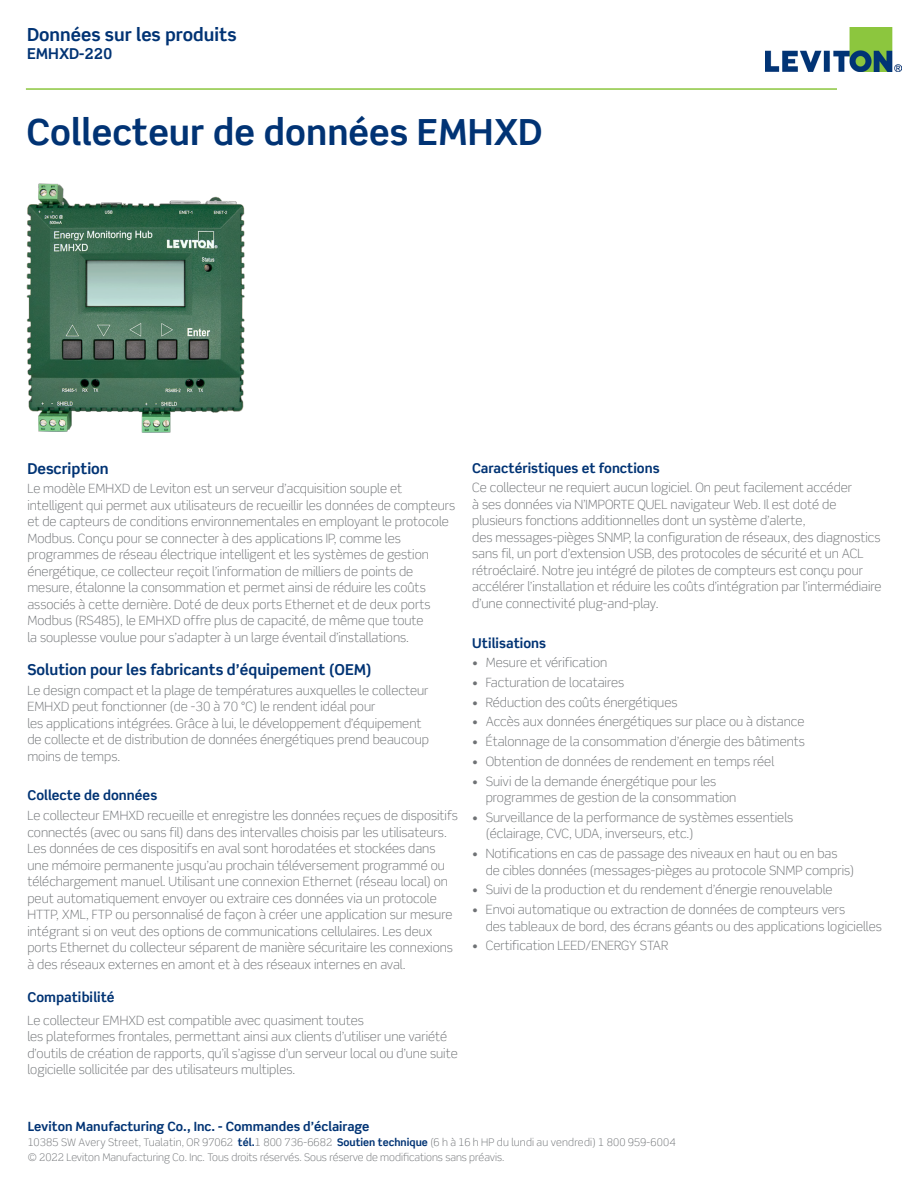
<style>
.page{position:relative;width:918px;height:1188px;background:#fff}
.page>*{position:absolute;margin:0;border:0;box-sizing:border-box;transform-origin:0 0}
.Main_Headline_BIG{font:700 36px "Scene Std";color:#013374}
.t1{font:700 18px "Scene Std";color:#013374}
.Body_Copy{font:700 15px "Scene Std";color:#013374}
.Body_Copy-2{font:700 13.5px "Scene Std";color:#013374}
.Body_Copy-3{font:300 12.75px/16.5px "Scene Std";color:#6f7275}
.t2{font:700 12.75px "Scene Std";color:#013374}
.t3{font:300 10.5px "Scene Std";color:#6f7275}
.s1{font-weight:700;color:#013374}
</style>
<div class="page">
<img style="left:765px;top:27px;width:137px;height:45px">
<hr style="left:26px;top:88px;width:811px;height:2px;background:#8bc63e">
<img style="left:26px;top:183px;width:219px;height:250px">
<p class="t1" style="left:27px;top:23px;width:211px">Données sur les produits</p>
<p class="Body_Copy" style="left:27px;top:44px;width:87px">EMHXD-220</p>
<p class="Main_Headline_BIG" style="left:27px;top:109px;width:517px">Collecteur de données EMHXD</p>
<p class="Body_Copy" style="left:27px;top:459px;width:83px">Description</p>
<p class="Body_Copy-3" style="left:27px;top:481px;width:429px">Le modèle EMHXD de Leviton est un serveur d’acquisition souple et intelligent qui permet aux utilisateurs de recueillir les données de compteurs et de capteurs de conditions environnementales en employant le protocole Modbus. Conçu pour se connecter à des applications IP, comme les programmes de réseau électrique intelligent et les systèmes de gestion énergétique, ce collecteur reçoit l’information de milliers de points de mesure, étalonne la consommation et permet ainsi de réduire les coûts associés à cette dernière. Doté de deux ports Ethernet et de deux ports Modbus (RS485), le EMHXD offre plus de capacité, de même que toute<br>la souplesse voulue pour s’adapter à un large éventail d’installations.</p>
<p class="Body_Copy" style="left:27px;top:660px;width:346px">Solution pour les fabricants d’équipement (OEM)</p>
<p class="Body_Copy-3" style="left:27px;top:682px;width:403px">Le design compact et la plage de températures auxquelles le collecteur EMHXD peut fonctionner (de -30 à 70 °C) le rendent idéal pour<br>les applications intégrées. Grâce à lui, le développement d’équipement de collecte et de distribution de données énergétiques prend beaucoup moins de temps.</p>
<p class="Body_Copy-2" style="left:27px;top:787px;width:131px">Collecte de données</p>
<p class="Body_Copy-3" style="left:27px;top:807px;width:432px">Le collecteur EMHXD recueille et enregistre les données reçues de dispositifs connectés (avec ou sans fil) dans des intervalles choisis par les utilisateurs.<br>Les données de ces dispositifs en aval sont horodatées et stockées dans une mémoire permanente jusqu’au prochain téléversement programmé ou téléchargement manuel. Utilisant une connexion Ethernet (réseau local) on peut automatiquement envoyer ou extraire ces données via un protocole HTTP, XML, FTP ou personnalisé de façon à créer une application sur mesure intégrant si on veut des options de communications cellulaires. Les deux ports Ethernet du collecteur séparent de manière sécuritaire les connexions à des réseaux externes en amont et à des réseaux internes en aval.</p>
<p class="Body_Copy-2" style="left:27px;top:988px;width:89px">Compatibilité</p>
<p class="Body_Copy-3" style="left:27px;top:1012px;width:432px">Le collecteur EMHXD est compatible avec quasiment toutes<br>les plateformes frontales, permettant ainsi aux clients d’utiliser une variété d’outils de création de rapports, qu’il s’agisse d’un serveur local ou d’une suite logicielle sollicitée par des utilisateurs multiples.</p>
<p class="Body_Copy-2" style="left:472px;top:459px;width:189px">Caractéristiques et fonctions</p>
<p class="Body_Copy-3" style="left:472px;top:480px;width:411px">Ce collecteur ne requiert aucun logiciel. On peut facilement accéder<br>à ses données via N’IMPORTE QUEL navigateur Web. Il est doté de plusieurs fonctions additionnelles dont un système d’alerte,<br>des messages-pièges SNMP, la configuration de réseaux, des diagnostics sans fil, un port d’extension USB, des protocoles de sécurité et un ACL rétroéclairé. Notre jeu intégré de pilotes de compteurs est conçu pour accélérer l’installation et réduire les coûts d’intégration par l’intermédiaire d’une connectivité plug-and-play.</p>
<p class="Body_Copy-2" style="left:472px;top:634px;width:75px">Utilisations</p>
<p class="Body_Copy-3" style="left:472px;top:655px;width:137px">• Mesure et vérification</p>
<p class="Body_Copy-3" style="left:472px;top:674px;width:154px">• Facturation de locataires</p>
<p class="Body_Copy-3" style="left:472px;top:694px;width:207px">• Réduction des coûts énergétiques</p>
<p class="Body_Copy-3" style="left:472px;top:714px;width:334px">• Accès aux données énergétiques sur place ou à distance</p>
<p class="Body_Copy-3" style="left:472px;top:733px;width:334px">• Étalonnage de la consommation d’énergie des bâtiments</p>
<p class="Body_Copy-3" style="left:472px;top:753px;width:303px">• Obtention de données de rendement en temps réel</p>
<p class="Body_Copy-3" style="left:486px;top:773px;width:252px;text-indent:-14px">• Suivi de la demande énergétique pour les programmes de gestion de la consommation</p>
<p class="Body_Copy-3" style="left:486px;top:809px;width:309px;text-indent:-14px">• Surveillance de la performance de systèmes essentiels (éclairage, CVC, UDA, inverseurs, etc.)</p>
<p class="Body_Copy-3" style="left:486px;top:845px;width:370px;text-indent:-14px">• Notifications en cas de passage des niveaux en haut ou en bas de cibles données (messages-pièges au protocole SNMP compris)</p>
<p class="Body_Copy-3" style="left:472px;top:882px;width:362px">• Suivi de la production et du rendement d’énergie renouvelable</p>
<p class="Body_Copy-3" style="left:486px;top:901px;width:398px;text-indent:-14px">• Envoi automatique ou extraction de données de compteurs vers<br>des tableaux de bord, des écrans géants ou des applications logicielles</p>
<p class="Body_Copy-3" style="left:472px;top:938px;width:198px">• Certification LEED/ENERGY STAR</p>
<p class="t2" style="left:28px;top:1118px;width:343px">Leviton Manufacturing Co., Inc. - Commandes d’éclairage</p>
<p class="t3" style="left:28px;top:1136px;width:649px">10385 SW Avery Street, Tualatin, OR 97062 <span class="s1">tél.</span>1 800 736-6682 <span class="s1">Soutien technique</span> (6 h à 16 h HP du lundi au vendredi) 1 800 959-6004</p>
<p class="t3" style="left:28px;top:1151px;width:478px">© 2022 Leviton Manufacturing Co. Inc. Tous droits réservés. Sous réserve de modifications sans préavis.</p>
</div>
